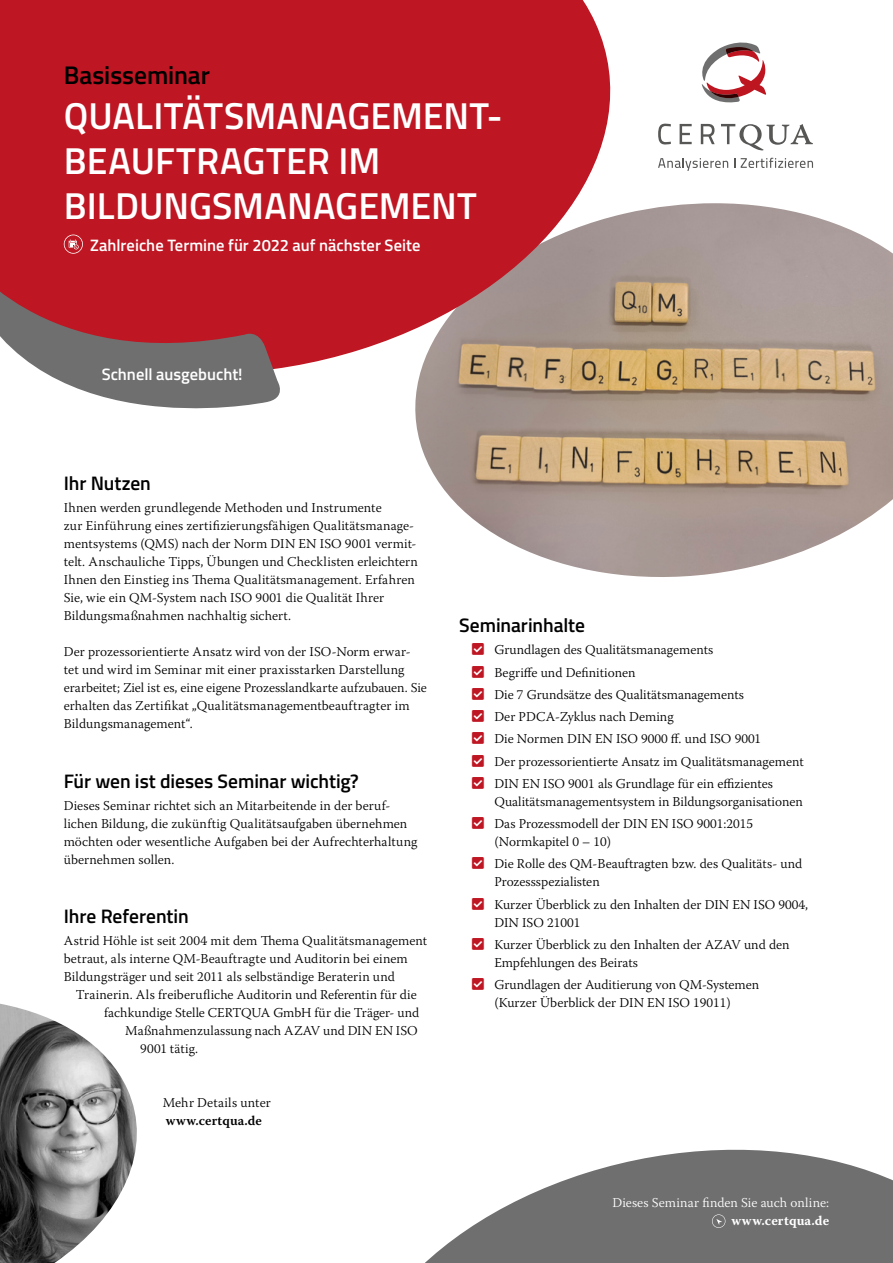
<style>
.page{position:relative;width:893px;height:1263px;background:#fff}
.page>*{position:absolute;margin:0;border:0;box-sizing:border-box;transform-origin:0 0}
.t1{font:600 37.5px/45px "Titillium Web";color:#fff}
.t2{font:600 25.5px "Titillium Web";letter-spacing:-.005em;color:#000}
.t3{font:600 19.5px "Titillium Web";letter-spacing:-.005em;color:#000}
.t4{font:600 16.5px "Titillium Web";color:#fff}
.t5{font:300 13.5px/18px "Warnock Pro";color:#000}
.t6{font:300 13.5px "Warnock Pro";letter-spacing:.005em;color:#fff}
.t7{font:600 13.5px "Warnock Pro";letter-spacing:.01em;color:#000}
.t8{font:700 13.5px "Warnock Pro";letter-spacing:.01em;color:#fff}
</style>
<div class="page">
<svg style="left:425px;top:1149px;width:468px;height:114px;fill:#706f6f"></svg>
<svg style="left:658px;top:158px;width:70px;height:13px"></svg>
<svg style="left:741px;top:158px;width:72px;height:10px"></svg>
<svg style="left:658px;top:124px;width:13px;height:20px"></svg>
<svg style="left:680px;top:124px;width:12px;height:20px"></svg>
<svg style="left:701px;top:124px;width:14px;height:20px"></svg>
<svg style="left:721px;top:124px;width:92px;height:27px"></svg>
<svg style="left:701px;top:43px;width:65px;height:60px"></svg>
<img style="left:0;top:1004px;width:137px;height:259px">
<img style="left:415px;top:203px;width:478px;height:374px">
<svg style="left:712px;top:1214px;width:13px;height:14px"></svg>
<svg style="left:0;top:0;width:651px;height:408px;background:#c03f45"></svg>
<svg style="left:0;top:248px;width:288px;height:161px;background:#a84e54"></svg>
<svg style="left:64px;top:235px;width:19px;height:19px"></svg>
<h2 class="t2" style="left:64px;top:56px;width:148px">Basisseminar</h2>
<h1 class="t1" style="left:64px;top:92px;width:440px">QUALITÄTSMANAGEMENT-<br>BEAUFTRAGTER IM<br>BILDUNGSMANAGEMENT</h1>
<p class="t4" style="left:90px;top:232px;width:332px">Zahlreiche Termine für 2022 auf nächster Seite</p>
<p class="t4" style="left:102px;top:362px;width:142px">Schnell ausgebucht!</p>
<h3 class="t3" style="left:64px;top:468px;width:89px">Ihr Nutzen</h3>
<p class="t5" style="left:64px;top:498px;width:356px">Ihnen werden grundlegende Methoden und Instrumente<br>zur Einführung eines zertifizierungsfähigen Qualitätsmanage&shy;mentsystems (QMS) nach der Norm DIN EN ISO 9001 vermit&shy;telt. Anschauliche Tipps, Übungen und Checklisten erleichtern Ihnen den Einstieg ins Thema Qualitätsmanagement. Erfahren Sie, wie ein QM-System nach ISO 9001 die Qualität Ihrer Bildungsmaßnahmen nachhaltig sichert.</p>
<p class="t5" style="left:64px;top:642px;width:365px">Der prozessorientierte Ansatz wird von der ISO-Norm erwar&shy;tet und wird im Seminar mit einer praxisstarken Darstellung erarbeitet; Ziel ist es, eine eigene Prozesslandkarte aufzubauen. Sie erhalten das Zertifikat „Qualitätsmanagementbeauftragter im Bildungsmanagement“.</p>
<h3 class="t3" style="left:64px;top:766px;width:296px">Für wen ist dieses Seminar wichtig?</h3>
<p class="t5" style="left:64px;top:796px;width:355px">Dieses Seminar richtet sich an Mitarbeitende in der beruf&shy;lichen Bildung, die zukünftig Qualitätsaufgaben übernehmen möchten oder wesentliche Aufgaben bei der Aufrechterhaltung übernehmen sollen.</p>
<h3 class="t3" style="left:64px;top:902px;width:126px">Ihre Referentin</h3>
<p class="t5" style="left:64px;top:932px;width:365px">Astrid Höhle ist seit 2004 mit dem Thema Qualitätsmanagement betraut, als interne QM-Beauftragte und Auditorin bei einem<br>Bildungsträger und seit 2011 als selbständige Beraterin und</p>
<p class="t5" style="left:76px;top:986px;width:342px">Trainerin. Als freiberufliche Auditorin und Referentin für die</p>
<p class="t5" style="left:104px;top:1004px;width:316px">fachkundige Stelle CERTQUA GmbH für die Träger- und</p>
<p class="t5" style="left:125px;top:1022px;width:294px">Maßnahmenzulassung nach AZAV und DIN EN ISO</p>
<p class="t5" style="left:140px;top:1040px;width:59px">9001 tätig.</p>
<p class="t5" style="left:163px;top:1094px;width:110px">Mehr Details unter</p>
<p class="t7" style="left:166px;top:1113px;width:98px">www.certqua.de</p>
<h3 class="t3" style="left:459px;top:611px;width:127px">Seminarinhalte</h3>
<p class="t5" style="left:494px;top:639px;width:311px;line-height:22.2px">Grundlagen des Qualitätsmanagements<br>Begriffe und Definitionen<br>Die 7 Grundsätze des Qualitätsmanagements<br>Der PDCA-Zyklus nach Deming<br>Die Normen DIN EN ISO 9000 ff. und ISO 9001<br>Der prozessorientierte Ansatz im Qualitätsmanagement DIN EN ISO 9001 als Grundlage für ein effizientes</p>
<p class="t5" style="left:494px;top:790px;width:310px;line-height:22.2px">Qualitätsmanagementsystem in Bildungsorganisationen<br>Das Prozessmodell der DIN EN ISO 9001:2015</p>
<p class="t5" style="left:494px;top:830px;width:309px;line-height:22.2px">(Normkapitel 0 – 10)<br>Die Rolle des QM-Beauftragten bzw. des Qualitäts- und</p>
<p class="t5" style="left:494px;top:871px;width:315px;line-height:22.2px">Prozessspezialisten<br>Kurzer Überblick zu den Inhalten der DIN EN ISO 9004,</p>
<p class="t5" style="left:494px;top:911px;width:297px;line-height:22.2px">DIN ISO 21001<br>Kurzer Überblick zu den Inhalten der AZAV und den</p>
<p class="t5" style="left:494px;top:951px;width:266px;line-height:22.2px">Empfehlungen des Beirats<br>Grundlagen der Auditierung von QM-Systemen</p>
<p class="t5" style="left:494px;top:993px;width:238px">(Kurzer Überblick der DIN EN ISO 19011)</p>
<p class="t6" style="left:612px;top:1194px;width:218px">Dieses Seminar finden Sie auch online:</p>
<p class="t8" style="left:731px;top:1212px;width:99px">www.certqua.de</p>
</div>
